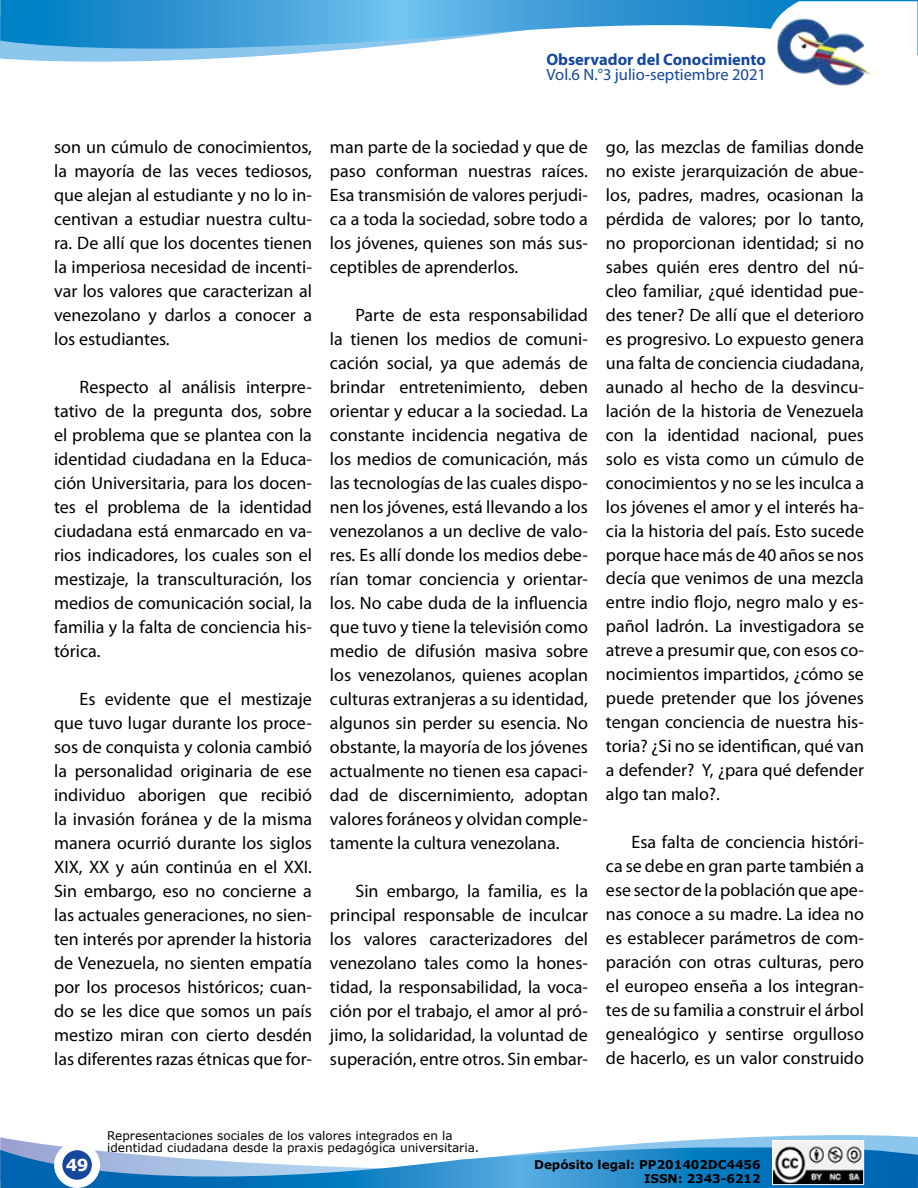
<style>
.page{position:relative;width:918px;height:1188px;background:#fff}
.page>*{position:absolute;margin:0;border:0;box-sizing:border-box;transform-origin:0 0}
.t1{font:18px/24px "Myriad Pro";color:#000;text-align:justify}
.t2{font:16.5px "Myriad Pro";color:#14479c}
.t3{font:700 16.5px "Myriad Pro";color:#14479c}
.t4{font:700 16.5px "Verdana";color:#fff}
.t5{font:12px/12px "Verdana";color:#000}
.t6{font:700 12px/14.4px "Verdana";color:#000;text-align:right}
</style>
<div class="page">
<svg style="left:0;top:1135px;width:918px;height:53px"></svg>
<svg style="left:0;top:0;width:918px;height:61px"></svg>
<svg style="left:752px;top:1px;width:165px;height:60px"></svg>
<div style="left:54px;top:1142px;width:46px;height:46px;background:#fff;border-radius:50%"></div>
<div style="left:62px;top:1150px;width:30px;height:30px;background:#14479c;border-radius:50%"></div>
<img style="left:775px;top:17px;width:95px;height:69px">
<img style="left:774px;top:1143px;width:88px;height:40px">
<div style="left:772px;top:1141px;width:92px;height:44px;border:1px solid #fff"></div>
<p class="t3" style="left:546px;top:49px;width:221px">Observador del Conocimiento</p>
<p class="t2" style="left:547px;top:65px;width:221px">Vol.6 N.°3 julio-septiembre 2021</p>
<p class="t1" style="left:54px;top:135px;width:259px">son un cúmulo de conocimientos, la mayoría de las veces tediosos, que alejan al estudiante y no lo in&shy;centivan a estudiar nuestra cultu&shy;ra. De allí que los docentes tienen la imperiosa necesidad de incenti&shy;var los valores que caracterizan al venezolano y darlos a conocer a los estudiantes.</p>
<p class="t1" style="left:54px;top:375px;width:259px;text-indent:26px">Respecto al análisis interpre&shy;tativo de la pregunta dos, sobre el problema que se plantea con la identidad ciudadana en la Educa&shy;ción Universitaria, para los docen&shy;tes el problema de la identidad ciudadana está enmarcado en va&shy;rios indicadores, los cuales son el mestizaje, la transculturación, los medios de comunicación social, la familia y la falta de conciencia his&shy;tórica.</p>
<p class="t1" style="left:54px;top:687px;width:259px;text-indent:26px">Es evidente que el mestizaje que tuvo lugar durante los proce&shy;sos de conquista y colonia cambió la personalidad originaria de ese individuo aborigen que recibió la invasión foránea y de la misma manera ocurrió durante los siglos XIX, XX y aún continúa en el XXI.<br>Sin embargo, eso no concierne a las actuales generaciones, no sien&shy;ten interés por aprender la historia de Venezuela, no sienten empatía por los procesos históricos; cuan&shy;do se les dice que somos un país mestizo miran con cierto desdén las diferentes razas étnicas que for-</p>
<p class="t1" style="left:330px;top:134px;width:260px">man parte de la sociedad y que de paso conforman nuestras raíces.<br>Esa transmisión de valores perjudi&shy;ca a toda la sociedad, sobre todo a los jóvenes, quienes son más sus&shy;ceptibles de aprenderlos.</p>
<p class="t1" style="left:330px;top:302px;width:260px;text-indent:26px">Parte de esta responsabilidad la tienen los medios de comuni&shy;cación social, ya que además de brindar entretenimiento, deben orientar y educar a la sociedad. La constante incidencia negativa de los medios de comunicación, más las tecnologías de las cuales dispo&shy;nen los jóvenes, está llevando a los venezolanos a un declive de valo&shy;res. Es allí donde los medios debe&shy;rían tomar conciencia y orientar&shy;los. No cabe duda de la influencia que tuvo y tiene la televisión como medio de difusión masiva sobre los venezolanos, quienes acoplan culturas extranjeras a su identidad, algunos sin perder su esencia. No obstante, la mayoría de los jóvenes actualmente no tienen esa capaci&shy;dad de discernimiento, adoptan valores foráneos y olvidan comple&shy;tamente la cultura venezolana.</p>
<p class="t1" style="left:330px;top:878px;width:260px;text-indent:26px">Sin embargo, la familia, es la principal responsable de inculcar los valores caracterizadores del venezolano tales como la hones&shy;tidad, la responsabilidad, la voca&shy;ción por el trabajo, el amor al pró&shy;jimo, la solidaridad, la voluntad de superación, entre otros. Sin embar-</p>
<p class="t1" style="left:606px;top:134px;width:260px">go, las mezclas de familias donde no existe jerarquización de abue&shy;los, padres, madres, ocasionan la pérdida de valores; por lo tanto, no proporcionan identidad; si no sabes quién eres dentro del nú&shy;cleo familiar, ¿qué identidad pue&shy;des tener? De allí que el deterioro es progresivo. Lo expuesto genera una falta de conciencia ciudadana, aunado al hecho de la desvincu&shy;lación de la historia de Venezuela con la identidad nacional, pues solo es vista como un cúmulo de conocimientos y no se les inculca a los jóvenes el amor y el interés ha&shy;cia la historia del país. Esto sucede porque hace más de 40 años se nos decía que venimos de una mezcla entre indio flojo, negro malo y es&shy;pañol ladrón. La investigadora se atreve a presumir que, con esos co&shy;nocimientos impartidos, ¿cómo se puede pretender que los jóvenes tengan conciencia de nuestra his&shy;toria? ¿Si no se identifican, qué van a defender? Y, ¿para qué defender algo tan malo?.</p>
<p class="t1" style="left:606px;top:830px;width:260px;text-indent:26px">Esa falta de conciencia históri&shy;ca se debe en gran parte también a ese sector de la población que ape&shy;nas conoce a su madre. La idea no es establecer parámetros de com&shy;paración con otras culturas, pero el europeo enseña a los integran&shy;tes de su familia a construir el árbol genealógico y sentirse orgulloso de hacerlo, es un valor construido</p>
<p class="t5" style="left:107px;top:1129px;width:374px">Representaciones sociales de los valores integrados en la identidad ciudadana desde la praxis pedagógica universitaria.</p>
<p class="t4" style="left:66px;top:1154px;width:24px">49</p>
<p class="t6" style="left:534px;top:1157px;width:228px">Depósito legal: PP201402DC4456<br>ISSN: 2343-6212</p>
</div>
